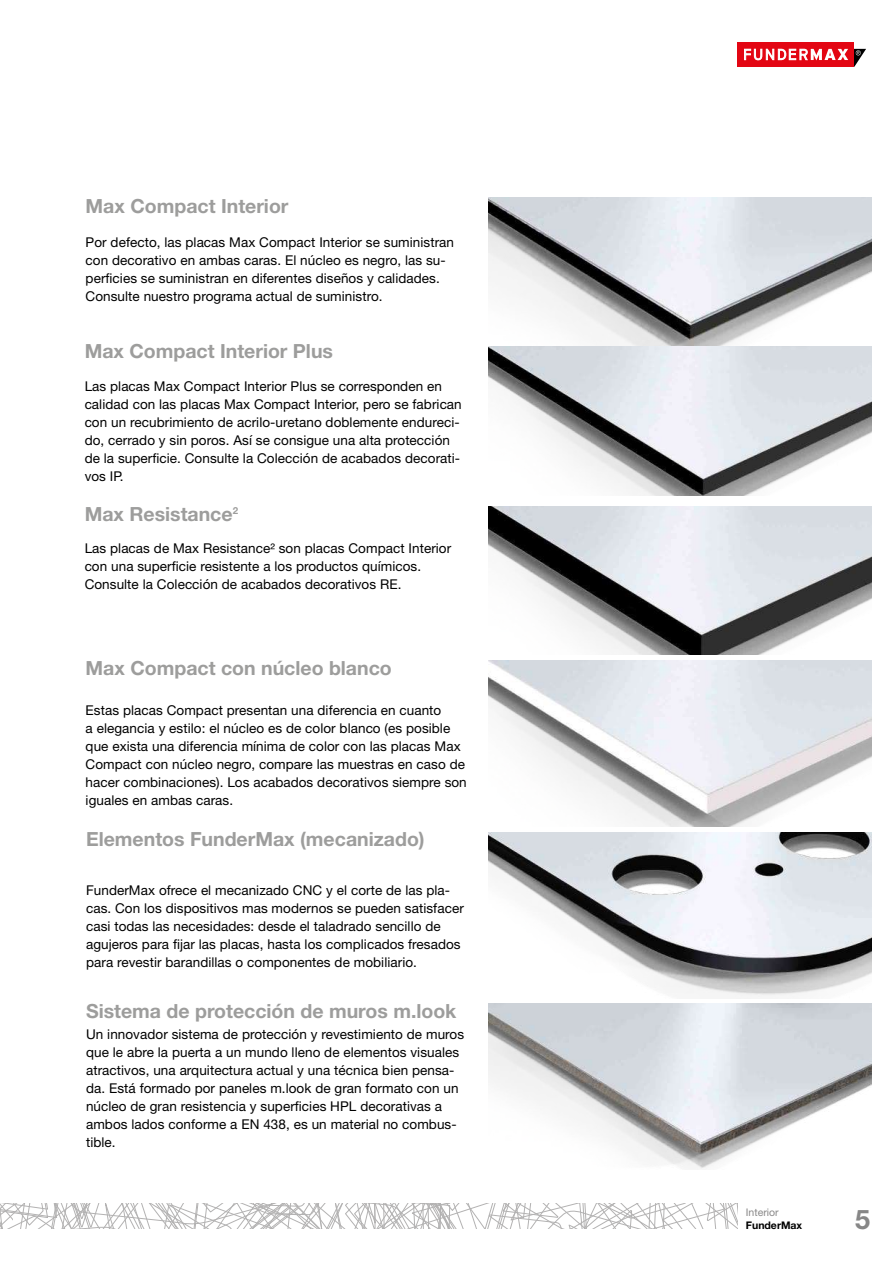
<style>
.page{position:relative;width:893px;height:1263px;background:#fff}
.page>*{position:absolute;margin:0;border:0;box-sizing:border-box;transform-origin:0 0}
.t1{font:700 27px "Helvetica Neue LT Pro";color:#878787}
.t2{font:700 19.5px "Helvetica Neue LT Pro";color:#9d9d9c}
.t3{font:13.5px/18px "Helvetica Neue LT Pro";letter-spacing:.005em;color:#000}
.t4{font:700 10.5px "Helvetica Neue LT Pro";color:#000}
.t5{font:10.5px "Helvetica Neue LT Pro";color:#8a8989}
</style>
<div class="page">
<svg style="left:0;top:1203px;width:737px;height:26px"></svg>
<img style="left:488px;top:197px;width:384px;height:298px">
<img style="left:488px;top:506px;width:383px;height:149px">
<img style="left:488px;top:661px;width:384px;height:165px">
<img style="left:488px;top:833px;width:384px;height:165px">
<img style="left:488px;top:1004px;width:383px;height:165px">
<div style="left:737px;top:43px;width:117px;height:24px;background:#e30613"></div>
<svg style="left:744px;top:48px;width:122px;height:19px"></svg>
<h2 class="t2" style="left:86px;top:193px;width:204px">Max Compact Interior</h2>
<p class="t3" style="left:86px;top:233px;width:370px">Por defecto, las placas Max Compact Interior se suministran con decorativo en ambas caras. El núcleo es negro, las su&shy;perficies se suministran en diferentes diseños y calidades.<br>Consulte nuestro programa actual de suministro.</p>
<h2 class="t2" style="left:85px;top:339px;width:250px">Max Compact Interior Plus</h2>
<p class="t3" style="left:85px;top:377px;width:379px">Las placas Max Compact Interior Plus se corresponden en calidad con las placas Max Compact Interior, pero se fabrican con un recubrimiento de acrilo-uretano doblemente endureci&shy;do, cerrado y sin poros. Así se consigue una alta protección de la superficie. Consulte la Colección de acabados decorati&shy;vos IP.</p>
<h2 class="t2" style="left:85px;top:501px;width:155px">Max Resistance<sup>2</sup></h2>
<p class="t3" style="left:85px;top:539px;width:368px">Las placas de Max Resistance² son placas Compact Interior con una superficie resistente a los productos químicos.<br>Consulte la Colección de acabados decorativos RE.</p>
<h2 class="t2" style="left:86px;top:655px;width:308px">Max Compact con núcleo blanco</h2>
<p class="t3" style="left:86px;top:701px;width:383px">Estas placas Compact presentan una diferencia en cuanto<br>a elegancia y estilo: el núcleo es de color blanco (es posible que exista una diferencia mínima de color con las placas Max Compact con núcleo negro, compare las muestras en caso de hacer combinaciones). Los acabados decorativos siempre son iguales en ambas caras.</p>
<h2 class="t2" style="left:86px;top:827px;width:340px">Elementos FunderMax (mecanizado)</h2>
<p class="t3" style="left:86px;top:881px;width:379px">FunderMax ofrece el mecanizado CNC y el corte de las pla&shy;cas. Con los dispositivos mas modernos se pueden satisfacer casi todas las necesidades: desde el taladrado sencillo de agujeros para fijar las placas, hasta los complicados fresados para revestir barandillas o componentes de mobiliario.</p>
<h2 class="t2" style="left:86px;top:998px;width:372px">Sistema de protección de muros m.look</h2>
<p class="t3" style="left:86px;top:1025px;width:380px">Un innovador sistema de protección y revestimiento de muros que le abre la puerta a un mundo lleno de elementos visuales atractivos, una arquitectura actual y una técnica bien pensa&shy;da. Está formado por paneles m.look de gran formato con un núcleo de gran resistencia y superficies HPL decorativas a ambos lados conforme a EN 438, es un material no combus&shy;tible.</p>
<p class="t5" style="left:746px;top:1206px;width:34px">Interior</p>
<p class="t4" style="left:746px;top:1218px;width:58px">FunderMax</p>
<h1 class="t1" style="left:855px;top:1203px;width:17px">5</h1>
</div>
